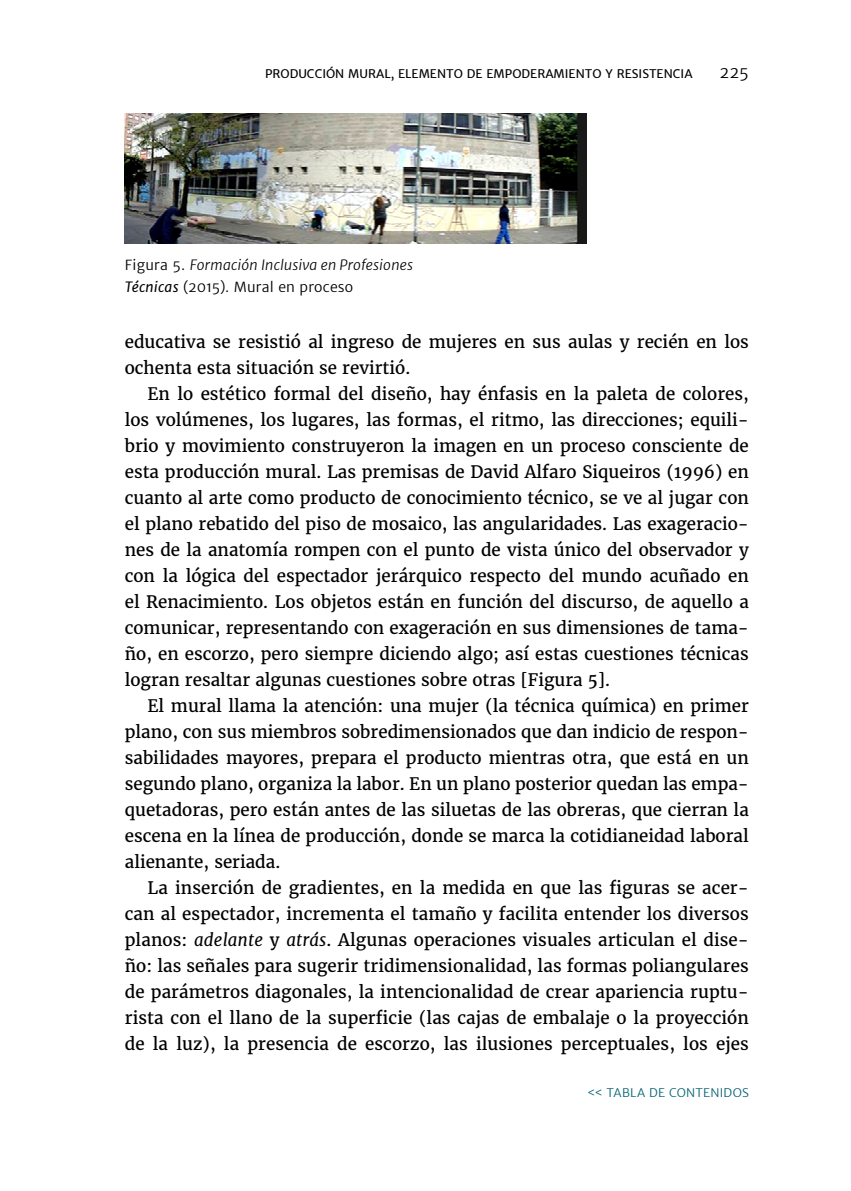
<style>
.page{position:relative;width:851px;height:1191px;background:#fff}
.page>*{position:absolute;margin:0;border:0;box-sizing:border-box;transform-origin:0 0}
.texto{font:17px/26px "Merriweather";color:#000;text-align:justify}
.bibligrafía{font:300 16px "Merriweather Sans";color:#000}
.pie_de_foto{font:italic 300 14px/22px "Merriweather Sans";letter-spacing:.02em;color:#000}
.bibligrafía-2{font:12px "Merriweather Sans";color:#000}
.texto-2{font:300 12px "Merriweather Sans";letter-spacing:.02em;color:#086375}
.s1{font-style:normal}
.s2{font-weight:400}
.s3{font-style:italic}
</style>
<div class="page">
<img style="left:125px;top:113px;width:461px;height:130px">
<p class="bibligrafía-2" style="left:265px;top:66px;width:429px">PRODUCCIÓN MURAL, ELEMENTO DE EMPODERAMIENTO Y RESISTENCIA</p>
<p class="bibligrafía" style="left:719px;top:62px;width:31px">225</p>
<p class="pie_de_foto" style="left:125px;top:253px;width:290px"><span class="s1">Figura 5.</span> Formación Inclusiva en Profesiones<br><span class="s2">Técnicas</span> <span class="s1">(2015). Mural en proceso</span></p>
<p class="texto" style="left:125px;top:328px;width:625px">educativa se resistió al ingreso de mujeres en sus aulas y recién en los ochenta esta situación se revirtió.</p>
<p class="texto" style="left:125px;top:380px;width:625px;text-indent:23px">En lo estético formal del diseño, hay énfasis en la paleta de colores, los volúmenes, los lugares, las formas, el ritmo, las direcciones; equili&shy;brio y movimiento construyeron la imagen en un proceso consciente de esta producción mural. Las premisas de David Alfaro Siqueiros (1996) en cuanto al arte como producto de conocimiento técnico, se ve al jugar con el plano rebatido del piso de mosaico, las angularidades. Las exageracio&shy;nes de la anatomía rompen con el punto de vista único del observador y con la lógica del espectador jerárquico respecto del mundo acuñado en el Renacimiento. Los objetos están en función del discurso, de aquello a comunicar, representando con exageración en sus dimensiones de tama&shy;ño, en escorzo, pero siempre diciendo algo; así estas cuestiones técnicas logran resaltar algunas cuestiones sobre otras [Figura 5].</p>
<p class="texto" style="left:125px;top:692px;width:625px;text-indent:23px">El mural llama la atención: una mujer (la técnica química) en primer plano, con sus miembros sobredimensionados que dan indicio de respon&shy;sabilidades mayores, prepara el producto mientras otra, que está en un segundo plano, organiza la labor. En un plano posterior quedan las empa&shy;quetadoras, pero están antes de las siluetas de las obreras, que cierran la escena en la línea de producción, donde se marca la cotidianeidad laboral alienante, seriada.</p>
<p class="texto" style="left:125px;top:874px;width:625px;text-indent:23px">La inserción de gradientes, en la medida en que las figuras se acer&shy;can al espectador, incrementa el tamaño y facilita entender los diversos planos: <span class="s3">adelante</span> y <span class="s3">atrás</span>. Algunas operaciones visuales articulan el dise&shy;ño: las señales para sugerir tridimensionalidad, las formas poliangulares de parámetros diagonales, la intencionalidad de crear apariencia ruptu&shy;rista con el llano de la superficie (las cajas de embalaje o la proyección de la luz), la presencia de escorzo, las ilusiones perceptuales, los ejes</p>
<p class="texto-2" style="left:587px;top:1085px;width:163px">&lt;&lt; TABLA DE CONTENIDOS</p>
</div>
